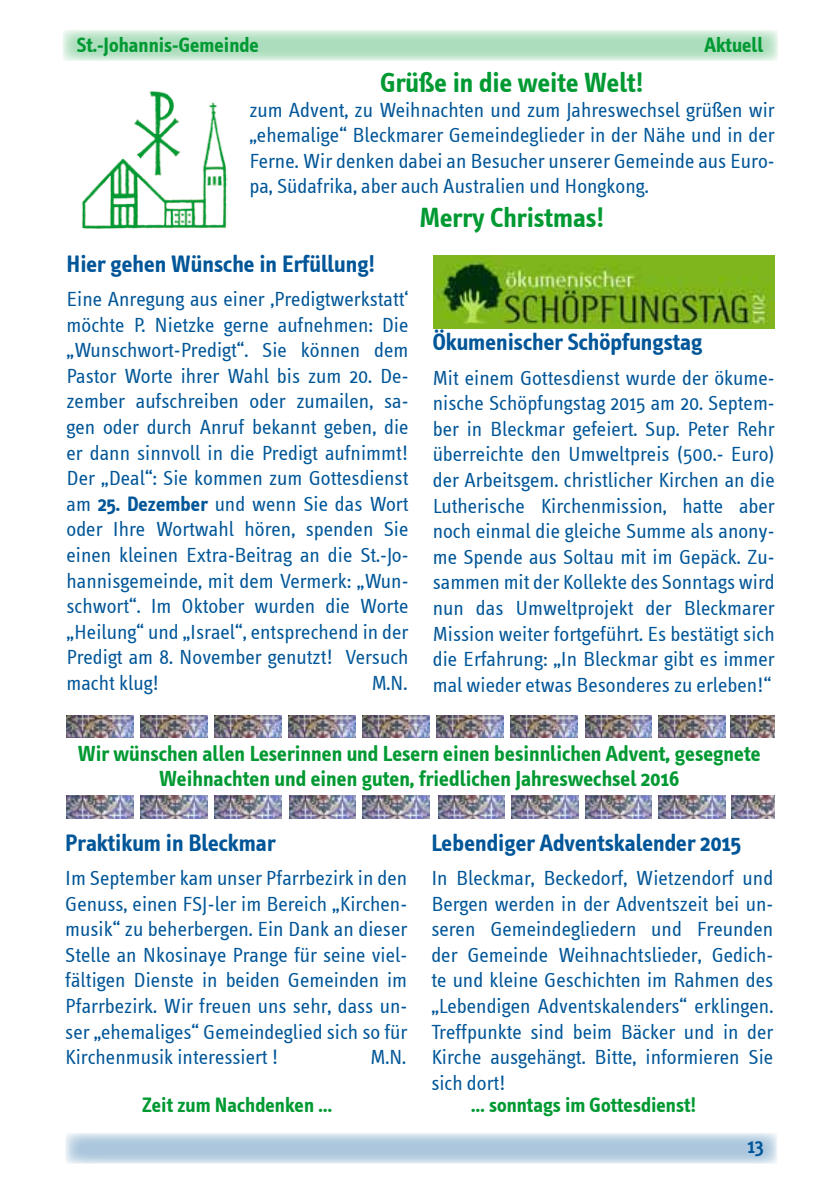
<style>
.page{position:relative;width:840px;height:1191px;background:#fff}
.page>*{position:absolute;margin:0;border:0;box-sizing:border-box;transform-origin:0 0}
.t1{font:700 28px "Info Text";color:#009932}
.t2{font:700 24px "Info Text";color:#005698}
.t3{font:700 22px/25.6px "Info Text";color:#009932;text-align:center}
.t4{font:21px/25.6px "Info Text Normal";color:#005698;text-align:justify}
.t5{font:700 21px "Info Text";color:#009932}
.t6{font:600 21px "Info Text";color:#005698}
.s1{font-family:"Info Text";font-weight:700}
</style>
<div class="page">
<svg style="left:63px;top:30px;width:714px;height:31px;background:#bde4c9"></svg>
<svg style="left:65px;top:1133px;width:712px;height:30px;background:#bbd1e3"></svg>
<img style="left:81px;top:91px;width:147px;height:138px">
<img style="left:436px;top:715px;width:67px;height:22px">
<img style="left:585px;top:795px;width:66px;height:23px">
<img style="left:67px;top:795px;width:66px;height:23px">
<img style="left:141px;top:795px;width:66px;height:23px">
<img style="left:214px;top:795px;width:67px;height:23px">
<img style="left:289px;top:795px;width:66px;height:23px">
<img style="left:362px;top:795px;width:67px;height:23px">
<img style="left:438px;top:795px;width:66px;height:23px">
<img style="left:511px;top:795px;width:67px;height:23px">
<img style="left:658px;top:795px;width:66px;height:23px">
<img style="left:731px;top:795px;width:43px;height:23px">
<img style="left:66px;top:715px;width:67px;height:22px">
<img style="left:140px;top:715px;width:67px;height:22px">
<img style="left:214px;top:715px;width:67px;height:22px">
<img style="left:288px;top:715px;width:67px;height:22px">
<img style="left:362px;top:715px;width:67px;height:22px">
<img style="left:585px;top:715px;width:66px;height:22px">
<img style="left:658px;top:715px;width:66px;height:22px">
<img style="left:510px;top:715px;width:67px;height:22px">
<img style="left:730px;top:715px;width:44px;height:22px">
<img style="left:433px;top:256px;width:341px;height:72px">
<p class="t5" style="left:77px;top:33px;width:183px">St.-Johannis-Gemeinde</p>
<p class="t5" style="left:704px;top:33px;width:60px">Aktuell</p>
<h1 class="t1" style="left:380px;top:67px;width:264px">Grüße in die weite Welt!</h1>
<p class="t4" style="left:249px;top:98px;width:526px">zum Advent, zu Weihnachten und zum Jahreswechsel grüßen wir „ehemalige“ Bleckmarer Gemeindeglieder in der Nähe und in der Ferne. Wir denken dabei an Besucher unserer Gemeinde aus Euro&shy;pa, Südafrika, aber auch Australien und Hongkong.</p>
<h1 class="t1" style="left:419px;top:201px;width:186px">Merry Christmas!</h1>
<p class="t2" style="left:66px;top:250px;width:310px">Hier gehen Wünsche in Erfüllung!</p>
<p class="t4" style="left:66px;top:286px;width:343px">Eine Anregung aus einer ‚Predigtwerkstatt‘ möchte P. Nietzke gerne aufnehmen: Die „Wunschwort-Predigt“. Sie können dem Pastor Worte ihrer Wahl bis zum 20. De&shy;zember aufschreiben oder zumailen, sa&shy;gen oder durch Anruf bekannt geben, die er dann sinnvoll in die Predigt aufnimmt!<br>Der „Deal“: Sie kommen zum Gottesdienst am <span class="s1">25. Dezember</span> und wenn Sie das Wort oder Ihre Wortwahl hören, spenden Sie einen kleinen Extra-Beitrag an die St.-Jo&shy;hannisgemeinde, mit dem Vermerk: „Wun&shy;schwort“. Im Oktober wurden die Worte „Heilung“ und „Israel“, entsprechend in der Predigt am 8. November genutzt! Versuch macht klug!</p>
<p class="t4" style="left:371px;top:670px;width:37px">M.N.</p>
<p class="t2" style="left:432px;top:329px;width:271px">Ökumenischer Schöpfungstag</p>
<p class="t4" style="left:432px;top:365px;width:343px">Mit einem Gottesdienst wurde der ökume&shy;nische Schöpfungstag 2015 am 20. Septem&shy;ber in Bleckmar gefeiert. Sup. Peter Rehr überreichte den Umweltpreis (500.- Euro) der Arbeitsgem. christlicher Kirchen an die Lutherische Kirchenmission, hatte aber noch einmal die gleiche Summe als anony&shy;me Spende aus Soltau mit im Gepäck. Zu&shy;sammen mit der Kollekte des Sonntags wird nun das Umweltprojekt der Bleckmarer Mission weiter fortgeführt. Es bestätigt sich die Erfahrung: „In Bleckmar gibt es immer mal wieder etwas Besonderes zu erleben!“</p>
<p class="t3" style="left:78px;top:740px;width:684px">Wir wünschen allen Leserinnen und Lesern einen besinnlichen Advent, gesegnete<br>Weihnachten und einen guten, friedlichen Jahreswechsel 2016</p>
<p class="t2" style="left:65px;top:829px;width:211px">Praktikum in Bleckmar</p>
<p class="t4" style="left:65px;top:865px;width:343px">Im September kam unser Pfarrbezirk in den Genuss, einen FSJ-ler im Bereich „Kirchen&shy;musik“ zu beherbergen. Ein Dank an dieser Stelle an Nkosinaye Prange für seine viel&shy;fältigen Dienste in beiden Gemeinden im Pfarrbezirk. Wir freuen uns sehr, dass un&shy;ser „ehemaliges“ Gemeindeglied sich so für Kirchenmusik interessiert !</p>
<p class="t4" style="left:370px;top:1044px;width:37px">M.N.</p>
<p class="t2" style="left:431px;top:829px;width:311px">Lebendiger Adventskalender 2015</p>
<p class="t4" style="left:431px;top:865px;width:343px">In Bleckmar, Beckedorf, Wietzendorf und Bergen werden in der Adventszeit bei un&shy;seren Gemeindegliedern und Freunden der Gemeinde Weihnachtslieder, Gedich&shy;te und kleine Geschichten im Rahmen des „Lebendigen Adventskalenders“ erklingen.<br>Treffpunkte sind beim Bäcker und in der Kirche ausgehängt. Bitte, informieren Sie sich dort!</p>
<p class="t5" style="left:142px;top:1093px;width:192px">Zeit zum Nachdenken ...</p>
<p class="t5" style="left:470px;top:1093px;width:227px">... sonntags im Gottesdienst!</p>
<p class="t6" style="left:747px;top:1133px;width:18px">13</p>
</div>
